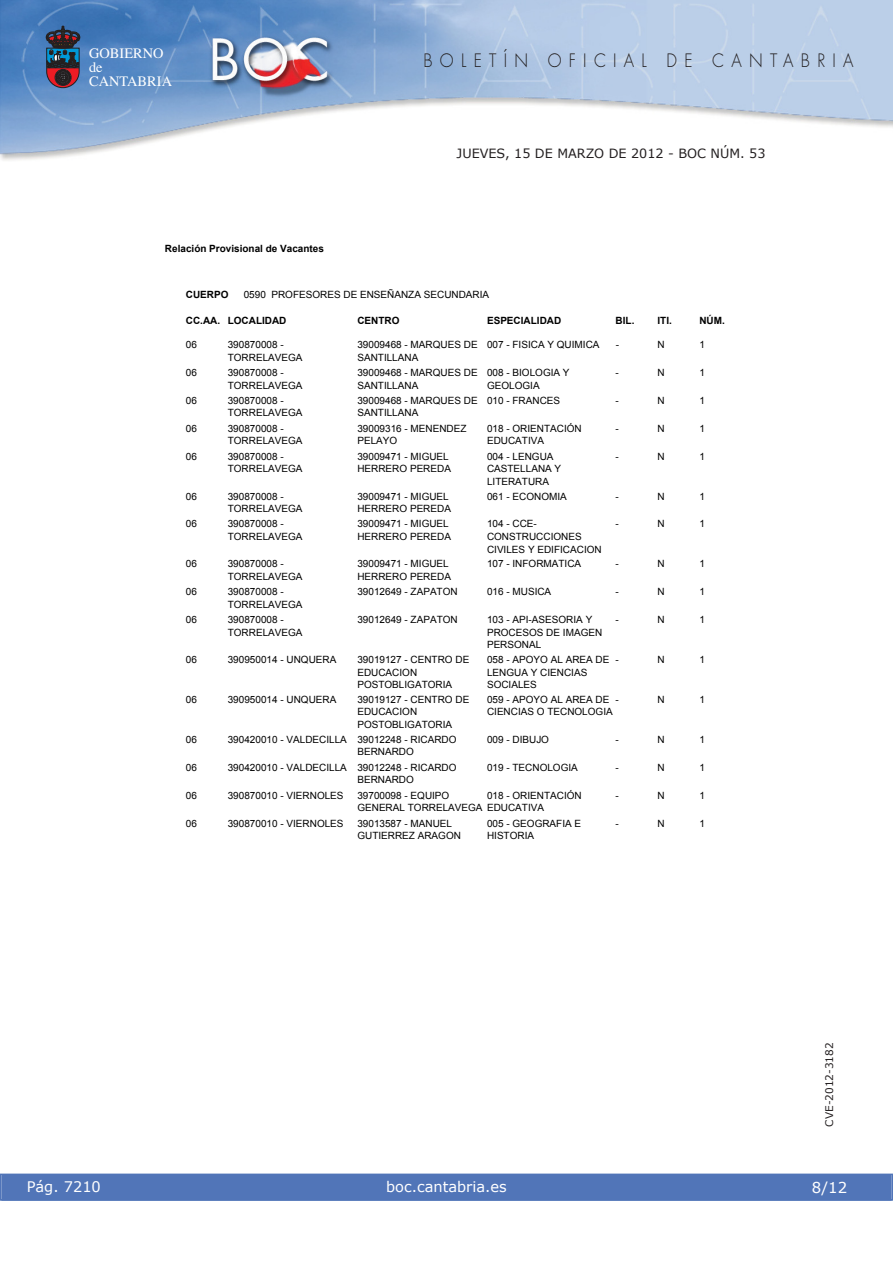
<style>
.page{position:relative;width:893px;height:1263px;background:#fff}
.page>*{position:absolute;margin:0;border:0;box-sizing:border-box;transform-origin:0 0}
.t1{font:300 18px "Futura";letter-spacing:.45em;color:#231f20;scale:.9 1}
.t2{font:15px "Verdana";color:#fff}
.t3{font:14.55px "Verdana";color:#fff}
.t4{font:14.4px/14.1px "Times";color:#fff}
.t5{font:12.75px "Verdana";color:#231f20}
.t6{font:10.5px "Verdana";color:#231f20}
.t7{font:9.9px/12.6px "Arial";color:#000}
.t8{font:700 9.9px "Arial";color:#000}
</style>
<div class="page">
<img style="left:0;top:0;width:893px;height:161px">
<svg style="left:46px;top:26px;width:34px;height:62px;background:#464054"></svg>
<div style="left:1px;top:1174px;width:890px;height:27px;background:#5175b8"></div>
<div style="left:0;top:1174px;width:893px;height:27px;border:1px solid #5175b8"></div>
<h3 class="t4" style="left:89px;top:47px;width:85px">GOBIERNO de<br>CANTABRIA</h3>
<h1 class="t1" style="left:423px;top:52px;width:479px">BOLETÍN OFICIAL DE CANTABRIA</h1>
<p class="t5" style="left:456px;top:145px;width:310px">JUEVES, 15 DE MARZO DE 2012 - BOC NÚM. 53</p>
<p class="t8" style="left:165px;top:243px;width:161px">Relación Provisional de Vacantes</p>
<p class="t8" style="left:186px;top:289px;width:44px">CUERPO</p>
<p class="t7" style="left:244px;top:288px;width:247px">0590 PROFESORES DE ENSEÑANZA SECUNDARIA</p>
<p class="t8" style="left:186px;top:315px;width:102px">CC.AA. LOCALIDAD</p>
<p class="t8" style="left:357px;top:315px;width:44px">CENTRO</p>
<p class="t8" style="left:616px;top:315px;width:20px">BIL.</p>
<p class="t8" style="left:657px;top:315px;width:16px">ITI.</p>
<p class="t8" style="left:699px;top:315px;width:27px">NÚM.</p>
<p class="t8" style="left:487px;top:315px;width:76px">ESPECIALIDAD</p>
<p class="t7" style="left:186px;top:338px;width:13px">06</p>
<p class="t7" style="left:228px;top:338px;width:76px">390870008 -<br>TORRELAVEGA</p>
<p class="t7" style="left:357px;top:338px;width:122px">39009468 - MARQUES DE<br>SANTILLANA</p>
<p class="t7" style="left:487px;top:338px;width:114px">007 - FISICA Y QUIMICA</p>
<p class="t7" style="left:616px;top:338px;width:5px">-</p>
<p class="t7" style="left:657px;top:338px;width:9px">N</p>
<p class="t7" style="left:699px;top:338px;width:7px">1</p>
<p class="t7" style="left:186px;top:366px;width:13px">06</p>
<p class="t7" style="left:228px;top:366px;width:76px">390870008 -<br>TORRELAVEGA</p>
<p class="t7" style="left:357px;top:366px;width:122px">39009468 - MARQUES DE<br>SANTILLANA</p>
<p class="t7" style="left:487px;top:366px;width:84px">008 - BIOLOGIA Y<br>GEOLOGIA</p>
<p class="t7" style="left:616px;top:366px;width:5px">-</p>
<p class="t7" style="left:657px;top:366px;width:9px">N</p>
<p class="t7" style="left:699px;top:366px;width:7px">1</p>
<p class="t7" style="left:186px;top:394px;width:13px">06</p>
<p class="t7" style="left:228px;top:394px;width:76px">390870008 -<br>TORRELAVEGA</p>
<p class="t7" style="left:357px;top:394px;width:122px">39009468 - MARQUES DE<br>SANTILLANA</p>
<p class="t7" style="left:487px;top:394px;width:75px">010 - FRANCES</p>
<p class="t7" style="left:616px;top:394px;width:5px">-</p>
<p class="t7" style="left:657px;top:394px;width:9px">N</p>
<p class="t7" style="left:699px;top:394px;width:7px">1</p>
<p class="t7" style="left:186px;top:422px;width:13px">06</p>
<p class="t7" style="left:228px;top:422px;width:76px">390870008 -<br>TORRELAVEGA</p>
<p class="t7" style="left:357px;top:422px;width:111px">39009316 - MENENDEZ<br>PELAYO</p>
<p class="t7" style="left:487px;top:422px;width:96px">018 - ORIENTACIÓN<br>EDUCATIVA</p>
<p class="t7" style="left:616px;top:422px;width:5px">-</p>
<p class="t7" style="left:657px;top:422px;width:9px">N</p>
<p class="t7" style="left:699px;top:422px;width:7px">1</p>
<p class="t7" style="left:186px;top:450px;width:13px">06</p>
<p class="t7" style="left:228px;top:450px;width:76px">390870008 -<br>TORRELAVEGA</p>
<p class="t7" style="left:357px;top:450px;width:95px">39009471 - MIGUEL<br>HERRERO PEREDA</p>
<p class="t7" style="left:487px;top:450px;width:76px">004 - LENGUA<br>CASTELLANA Y<br>LITERATURA</p>
<p class="t7" style="left:616px;top:450px;width:5px">-</p>
<p class="t7" style="left:657px;top:450px;width:9px">N</p>
<p class="t7" style="left:699px;top:450px;width:7px">1</p>
<p class="t7" style="left:186px;top:490px;width:13px">06</p>
<p class="t7" style="left:228px;top:490px;width:76px">390870008 -<br>TORRELAVEGA</p>
<p class="t7" style="left:357px;top:490px;width:95px">39009471 - MIGUEL<br>HERRERO PEREDA</p>
<p class="t7" style="left:487px;top:490px;width:81px">061 - ECONOMIA</p>
<p class="t7" style="left:616px;top:490px;width:5px">-</p>
<p class="t7" style="left:657px;top:490px;width:9px">N</p>
<p class="t7" style="left:699px;top:490px;width:7px">1</p>
<p class="t7" style="left:186px;top:518px;width:13px">06</p>
<p class="t7" style="left:228px;top:518px;width:76px">390870008 -<br>TORRELAVEGA</p>
<p class="t7" style="left:357px;top:518px;width:95px">39009471 - MIGUEL<br>HERRERO PEREDA</p>
<p class="t7" style="left:487px;top:518px;width:116px">104 - CCE-<br>CONSTRUCCIONES<br>CIVILES Y EDIFICACION</p>
<p class="t7" style="left:616px;top:518px;width:5px">-</p>
<p class="t7" style="left:657px;top:518px;width:9px">N</p>
<p class="t7" style="left:699px;top:518px;width:7px">1</p>
<p class="t7" style="left:186px;top:558px;width:13px">06</p>
<p class="t7" style="left:228px;top:558px;width:76px">390870008 -<br>TORRELAVEGA</p>
<p class="t7" style="left:357px;top:558px;width:95px">39009471 - MIGUEL<br>HERRERO PEREDA</p>
<p class="t7" style="left:487px;top:558px;width:96px">107 - INFORMATICA</p>
<p class="t7" style="left:616px;top:558px;width:5px">-</p>
<p class="t7" style="left:657px;top:558px;width:9px">N</p>
<p class="t7" style="left:699px;top:558px;width:7px">1</p>
<p class="t7" style="left:186px;top:586px;width:13px">06</p>
<p class="t7" style="left:228px;top:586px;width:76px">390870008 -<br>TORRELAVEGA</p>
<p class="t7" style="left:357px;top:586px;width:102px">39012649 - ZAPATON</p>
<p class="t7" style="left:487px;top:586px;width:66px">016 - MUSICA</p>
<p class="t7" style="left:616px;top:586px;width:5px">-</p>
<p class="t7" style="left:657px;top:586px;width:9px">N</p>
<p class="t7" style="left:699px;top:586px;width:7px">1</p>
<p class="t7" style="left:186px;top:613px;width:13px">06</p>
<p class="t7" style="left:228px;top:613px;width:76px">390870008 -<br>TORRELAVEGA</p>
<p class="t7" style="left:357px;top:613px;width:102px">39012649 - ZAPATON</p>
<p class="t7" style="left:487px;top:613px;width:117px">103 - API-ASESORIA Y<br>PROCESOS DE IMAGEN<br>PERSONAL</p>
<p class="t7" style="left:616px;top:613px;width:5px">-</p>
<p class="t7" style="left:657px;top:613px;width:9px">N</p>
<p class="t7" style="left:699px;top:613px;width:7px">1</p>
<p class="t7" style="left:186px;top:653px;width:13px">06</p>
<p class="t7" style="left:228px;top:653px;width:110px">390950014 - UNQUERA</p>
<p class="t7" style="left:357px;top:653px;width:113px">39019127 - CENTRO DE<br>EDUCACION<br>POSTOBLIGATORIA</p>
<p class="t7" style="left:487px;top:653px;width:124px">058 - APOYO AL AREA DE<br>LENGUA Y CIENCIAS<br>SOCIALES</p>
<p class="t7" style="left:616px;top:653px;width:5px">-</p>
<p class="t7" style="left:657px;top:653px;width:9px">N</p>
<p class="t7" style="left:699px;top:653px;width:7px">1</p>
<p class="t7" style="left:186px;top:693px;width:13px">06</p>
<p class="t7" style="left:228px;top:693px;width:110px">390950014 - UNQUERA</p>
<p class="t7" style="left:357px;top:693px;width:113px">39019127 - CENTRO DE<br>EDUCACION<br>POSTOBLIGATORIA</p>
<p class="t7" style="left:487px;top:693px;width:127px">059 - APOYO AL AREA DE<br>CIENCIAS O TECNOLOGIA</p>
<p class="t7" style="left:616px;top:693px;width:5px">-</p>
<p class="t7" style="left:657px;top:693px;width:9px">N</p>
<p class="t7" style="left:699px;top:693px;width:7px">1</p>
<p class="t7" style="left:186px;top:733px;width:13px">06</p>
<p class="t7" style="left:357px;top:733px;width:101px;text-indent:-130px">390420010 - VALDECILLA 39012248 - RICARDO<br>BERNARDO</p>
<p class="t7" style="left:487px;top:733px;width:64px">009 - DIBUJO</p>
<p class="t7" style="left:616px;top:733px;width:5px">-</p>
<p class="t7" style="left:657px;top:733px;width:9px">N</p>
<p class="t7" style="left:699px;top:733px;width:7px">1</p>
<p class="t7" style="left:186px;top:761px;width:13px">06</p>
<p class="t7" style="left:357px;top:761px;width:101px;text-indent:-130px">390420010 - VALDECILLA 39012248 - RICARDO<br>BERNARDO</p>
<p class="t7" style="left:487px;top:761px;width:92px">019 - TECNOLOGIA</p>
<p class="t7" style="left:616px;top:761px;width:5px">-</p>
<p class="t7" style="left:657px;top:761px;width:9px">N</p>
<p class="t7" style="left:699px;top:761px;width:7px">1</p>
<p class="t7" style="left:186px;top:789px;width:13px">06</p>
<p class="t7" style="left:228px;top:789px;width:117px">390870010 - VIERNOLES</p>
<p class="t7" style="left:357px;top:789px;width:188px">39700098 - EQUIPO<br>GENERAL TORRELAVEGA EDUCATIVA</p>
<p class="t7" style="left:487px;top:789px;width:96px">018 - ORIENTACIÓN</p>
<p class="t7" style="left:616px;top:789px;width:5px">-</p>
<p class="t7" style="left:657px;top:789px;width:9px">N</p>
<p class="t7" style="left:699px;top:789px;width:7px">1</p>
<p class="t7" style="left:186px;top:817px;width:13px">06</p>
<p class="t7" style="left:228px;top:817px;width:117px">390870010 - VIERNOLES</p>
<p class="t7" style="left:357px;top:817px;width:105px">39013587 - MANUEL<br>GUTIERREZ ARAGON</p>
<p class="t7" style="left:487px;top:817px;width:96px">005 - GEOGRAFIA E<br>HISTORIA</p>
<p class="t7" style="left:616px;top:817px;width:5px">-</p>
<p class="t7" style="left:657px;top:817px;width:9px">N</p>
<p class="t7" style="left:699px;top:817px;width:7px">1</p>
<p class="t6" style="left:823px;top:1127px;width:86px;rotate:-90deg">CVE-2012-3182</p>
<h3 class="t3" style="left:27px;top:1177px;width:76px">Pág. 7210</h3>
<h3 class="t3" style="left:386px;top:1178px;width:122px">boc.cantabria.es</h3>
<h2 class="t2" style="left:812px;top:1178px;width:37px">8/12</h2>
</div>
